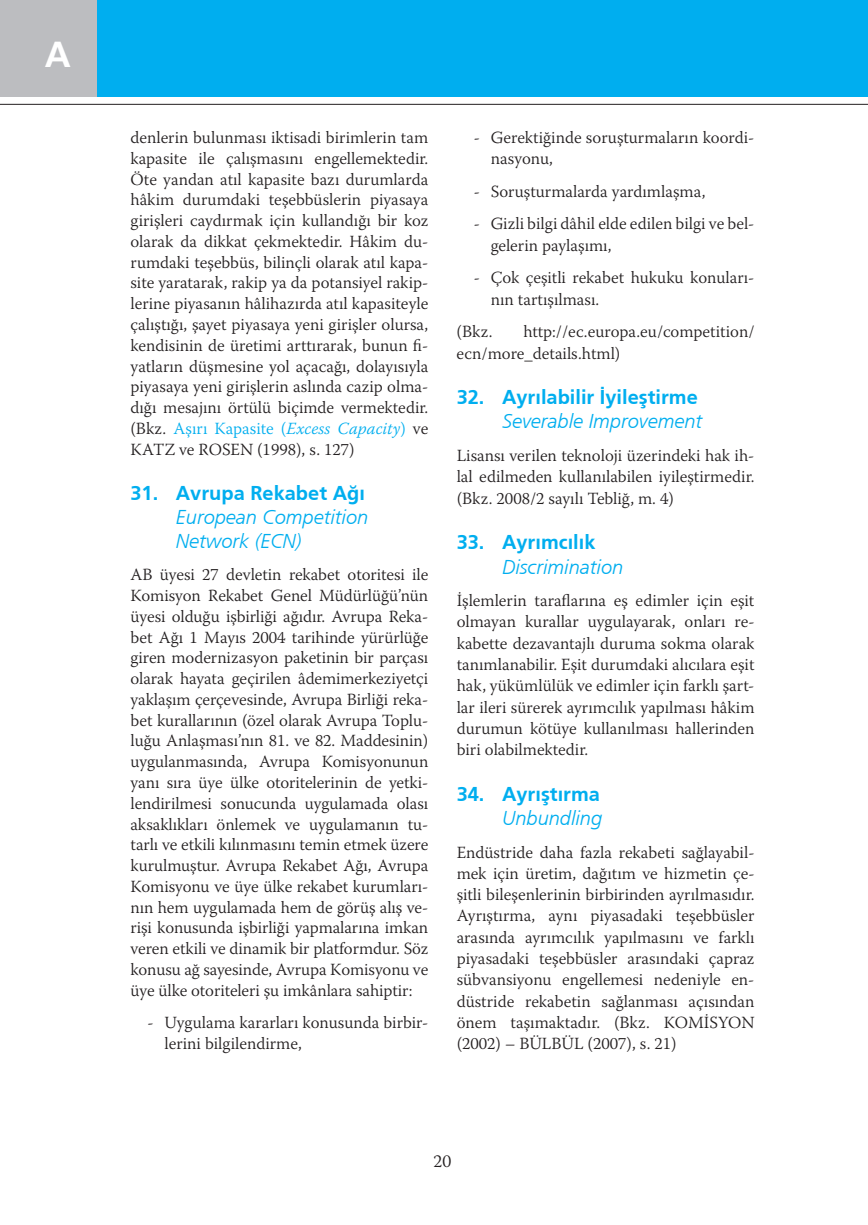
<style>
.page{position:relative;width:868px;height:1225px;background:#fff}
.page>*{position:absolute;margin:0;border:0;box-sizing:border-box;transform-origin:0 0}
.t1{font:700 36px "Frutiger";color:#fff}
.t2{font:italic 300 20px/24.2px "Frutiger";color:#00aeef}
.t3{font:700 20px "Frutiger";color:#00aeef}
.t4{font:300 18px "Warnock Pro";color:#231f20}
.t5{font:300 17px/20.8px "Warnock Pro";color:#231f20;text-align:justify}
.s1{color:#00aeef}
.s2{font-style:italic;color:#00aeef}
</style>
<div class="page">
<hr style="left:0;top:104px;width:867px;height:1px;background:#231f20">
<div style="left:0;top:0;width:867px;height:96px;background:#00aeef"></div>
<div style="left:0;top:0;width:96px;height:96px;background:#bcbdc0"></div>
<h1 class="t1" style="left:45px;top:33px;width:27px">A</h1>
<p class="t5" style="left:130px;top:127px;width:299px">denlerin bulunması iktisadi birimlerin tam kapasite ile çalışmasını engellemektedir.<br>Öte yandan atıl kapasite bazı durumlarda hâkim durumdaki teşebbüslerin piyasaya girişleri caydırmak için kullandığı bir koz olarak da dikkat çekmektedir. Hâkim du&shy;rumdaki teşebbüs, bilinçli olarak atıl kapa&shy;site yaratarak, rakip ya da potansiyel rakip&shy;lerine piyasanın hâlihazırda atıl kapasiteyle çalıştığı, şayet piyasaya yeni girişler olursa, kendisinin de üretimi arttırarak, bunun fi&shy;yatların düşmesine yol açacağı, dolayısıyla piyasaya yeni girişlerin aslında cazip olma&shy;dığı mesajını örtülü biçimde vermektedir. (Bkz. <span class="s1">Aşırı Kapasite (</span><span class="s2">Excess Capacity</span><span class="s1">)</span> ve KATZ ve ROSEN (1998), s. 127)</p>
<p class="t3" style="left:130px;top:481px;width:236px">31. Avrupa Rekabet Ağı</p>
<p class="t2" style="left:176px;top:505px;width:194px">European Competition<br>Network (ECN)</p>
<p class="t5" style="left:130px;top:564px;width:299px">AB üyesi 27 devletin rekabet otoritesi ile Komisyon Rekabet Genel Müdürlüğü’nün üyesi olduğu işbirliği ağıdır. Avrupa Reka&shy;bet Ağı 1 Mayıs 2004 tarihinde yürürlüğe giren modernizasyon paketinin bir parçası olarak hayata geçirilen âdemimerkeziyetçi yaklaşım çerçevesinde, Avrupa Birliği reka&shy;bet kurallarının (özel olarak Avrupa Toplu&shy;luğu Anlaşması’nın 81. ve 82. Maddesinin) uygulanmasında, Avrupa Komisyonunun yanı sıra üye ülke otoritelerinin de yetki&shy;lendirilmesi sonucunda uygulamada olası aksaklıkları önlemek ve uygulamanın tu&shy;tarlı ve etkili kılınmasını temin etmek üzere kurulmuştur. Avrupa Rekabet Ağı, Avrupa Komisyonu ve üye ülke rekabet kurumları&shy;nın hem uygulamada hem de görüş alış ve&shy;rişi konusunda işbirliği yapmalarına imkan veren etkili ve dinamik bir platformdur. Söz konusu ağ sayesinde, Avrupa Komisyonu ve üye ülke otoriteleri şu imkânlara sahiptir:</p>
<p class="t5" style="left:164px;top:1011px;width:265px;text-indent:-17px">- Uygulama kararları konusunda birbir&shy;lerini bilgilendirme,</p>
<p class="t5" style="left:490px;top:126px;width:265px;text-indent:-17px">- Gerektiğinde soruşturmaların koordi&shy;nasyonu,</p>
<p class="t5" style="left:473px;top:180px;width:233px">- Soruşturmalarda yardımlaşma,</p>
<p class="t5" style="left:490px;top:213px;width:265px;text-indent:-17px">- Gizli bilgi dâhil elde edilen bilgi ve bel&shy;gelerin paylaşımı,</p>
<p class="t5" style="left:490px;top:267px;width:265px;text-indent:-17px">- Çok çeşitli rekabet hukuku konuları&shy;nın tartışılması.</p>
<p class="t5" style="left:456px;top:321px;width:37px">(Bkz.</p>
<p class="t5" style="left:456px;top:321px;width:299px;text-indent:67px">http://ec.europa.eu/competition/ ecn/more_details.html)</p>
<p class="t3" style="left:456px;top:385px;width:242px">32. Ayrılabilir İyileştirme</p>
<p class="t2" style="left:502px;top:409px;width:201px">Severable Improvement</p>
<p class="t5" style="left:456px;top:444px;width:299px">Lisansı verilen teknoloji üzerindeki hak ih&shy;lal edilmeden kullanılabilen iyileştirmedir. (Bkz. 2008/2 sayılı Tebliğ, m. 4)</p>
<p class="t3" style="left:456px;top:530px;width:140px">33. Ayrımcılık</p>
<p class="t2" style="left:502px;top:554px;width:123px">Discrimination</p>
<p class="t5" style="left:456px;top:589px;width:299px">İşlemlerin taraflarına eş edimler için eşit olmayan kurallar uygulayarak, onları re&shy;kabette dezavantajlı duruma sokma olarak tanımlanabilir. Eşit durumdaki alıcılara eşit hak, yükümlülük ve edimler için farklı şart&shy;lar ileri sürerek ayrımcılık yapılması hâkim durumun kötüye kullanılması hallerinden biri olabilmektedir.</p>
<p class="t3" style="left:456px;top:782px;width:145px">34. Ayrıştırma</p>
<p class="t2" style="left:502px;top:806px;width:102px">Unbundling</p>
<p class="t5" style="left:456px;top:841px;width:299px">Endüstride daha fazla rekabeti sağlayabil&shy;mek için üretim, dağıtım ve hizmetin çe&shy;şitli bileşenlerinin birbirinden ayrılmasıdır.<br>Ayrıştırma, aynı piyasadaki teşebbüsler arasında ayrımcılık yapılmasını ve farklı piyasadaki teşebbüsler arasındaki çapraz sübvansiyonu engellemesi nedeniyle en&shy;düstride rekabetin sağlanması açısından önem taşımaktadır. (Bkz. KOMİSYON (2002) – BÜLBÜL (2007), s. 21)</p>
<p class="t4" style="left:433px;top:1149px;width:19px">20</p>
</div>
